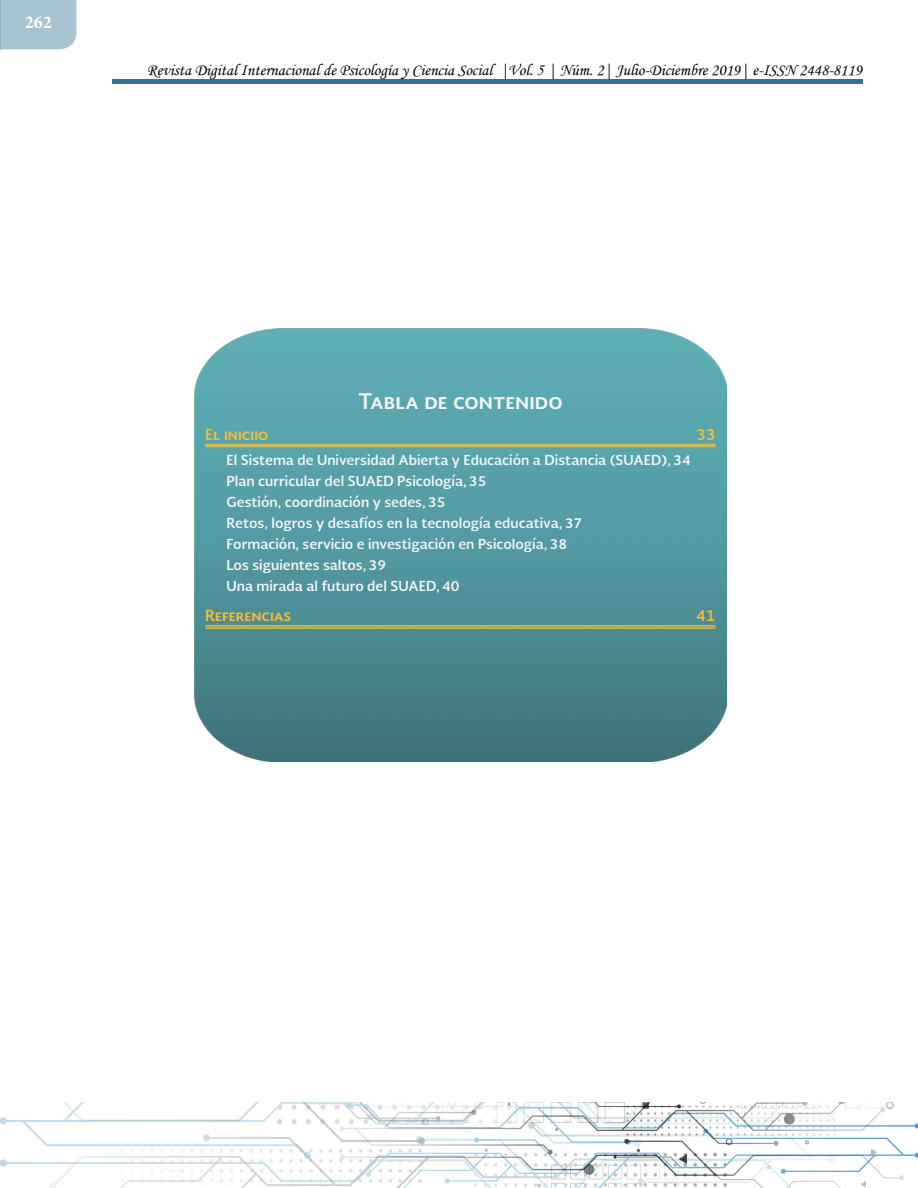
<style>
.page{position:relative;width:918px;height:1188px;background:#fff}
.page>*{position:absolute;margin:0;border:0;box-sizing:border-box;transform-origin:0 0}
.Tabla_de_contenido_r{font:700 21px "Soberana Sans";color:#f5f5f5}
.t1{font:700 18px "Minion Pro";color:#fff}
.t2{font:16.5px "Monotype Corsiva";color:#000}
.Niivel1_TOC{font:700 15px "Soberana Sans";color:#f7bd38}
.Nivel2_TOC{font:700 13.5px "Soberana Sans";color:#f5f5f5}
</style>
<div class="page">
<div style="left:0;top:0;width:76px;height:49px;background:#a7c3d0"></div>
<img style="left:195px;top:328px;width:531px;height:434px">
<img style="left:0;top:1103px;width:918px;height:85px">
<div style="left:112px;top:79px;width:750px;height:5px;background:#32738f"></div>
<hr style="left:205px;top:444px;width:510px;height:1px;background:#f7bd38">
<hr style="left:205px;top:445px;width:510px;height:1px;background:#f7bd38">
<hr style="left:205px;top:446px;width:510px;height:1px;background:#f7bd38">
<hr style="left:205px;top:625px;width:510px;height:1px;background:#f7bd38">
<hr style="left:205px;top:627px;width:510px;height:1px;background:#f7bd38">
<hr style="left:205px;top:628px;width:510px;height:1px;background:#f7bd38">
<p class="t1" style="left:25px;top:10px;width:28px">262</p>
<p class="t2" style="left:147px;top:60px;width:717px">Revista Digital Internacional de Psicología y Ciencia Social |Vol. 5 | Núm. 2| Julio-Diciembre 2019| e-ISSN 2448-8119</p>
<p class="Tabla_de_contenido_r" style="left:358px;top:387px;width:206px">Tabla de contenido</p>
<p class="Niivel1_TOC" style="left:205px;top:424px;width:65px">El iniciio</p>
<p class="Niivel1_TOC" style="left:696px;top:424px;width:21px">33</p>
<p class="Nivel2_TOC" style="left:227px;top:451px;width:466px">El Sistema de Universidad Abierta y Educación a Distancia (SUAED), 34</p>
<p class="Nivel2_TOC" style="left:227px;top:472px;width:261px">Plan curricular del SUAED Psicología, 35</p>
<p class="Nivel2_TOC" style="left:227px;top:493px;width:220px">Gestión, coordinación y sedes, 35</p>
<p class="Nivel2_TOC" style="left:227px;top:514px;width:357px">Retos, logros y desafíos en la tecnología educativa, 37</p>
<p class="Nivel2_TOC" style="left:227px;top:535px;width:342px">Formación, servicio e investigación en Psicología, 38</p>
<p class="Nivel2_TOC" style="left:227px;top:556px;width:161px">Los siguientes saltos, 39</p>
<p class="Nivel2_TOC" style="left:227px;top:577px;width:235px">Una mirada al futuro del SUAED, 40</p>
<p class="Niivel1_TOC" style="left:205px;top:605px;width:88px">Referencias</p>
<p class="Niivel1_TOC" style="left:696px;top:605px;width:21px">41</p>
</div>
